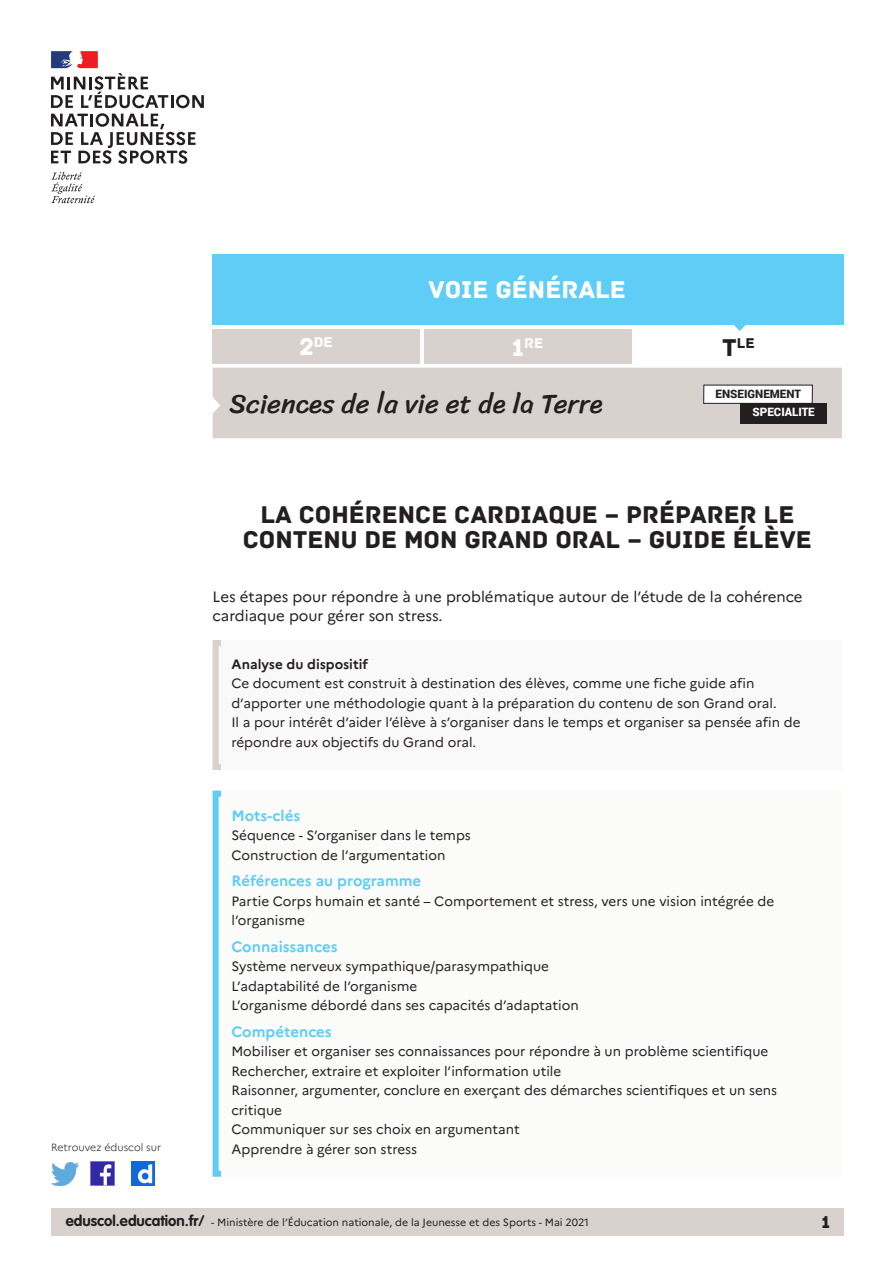
<style>
.page{position:relative;width:893px;height:1263px;background:#fff}
.page>*{position:absolute;margin:0;border:0;box-sizing:border-box;transform-origin:0 0}
.t1{font:27px "Sriracha";color:#231f20}
._01_titre_doc{font:25.5px/25.2px "Archive";color:#231f20;text-align:center}
.t2{font:25.5px "Archive";color:#fff}
.t3{font:18px "Archive";color:#231f20}
.Texte_courant{font:15px/19.5px "Marianne";color:#231f20}
._08_Titre_encadré{font:700 15px "Marianne";color:#5fcdf5}
.t4{font:14.85px "Archive";color:#fff}
.t5{font:14.85px "Archive";color:#231f20}
._08_txt_encadré{font:13.5px/19.5px "Marianne";color:#231f20}
._08_txt_encadré-2{font:700 13.5px "Marianne";color:#231f20}
.t6{font:900 11.55px "Roboto";color:#231f20}
.t7{font:900 11.55px "Roboto";color:#fff}
.t8{font:10.5px "Marianne";color:#231f20}
.t9{font:300 10.5px "Marianne";color:#231f20}
.s1{font-size:25.5px}
.s2{font-family:"VAG Rounded Std";font-weight:700;font-size:15px}
</style>
<div class="page">
<div style="left:51px;top:1209px;width:792px;height:27px;background:#d8d1ce"></div>
<img style="left:91px;top:1162px;width:23px;height:23px">
<img style="left:51px;top:1163px;width:28px;height:22px">
<img style="left:132px;top:1162px;width:22px;height:23px">
<div style="left:424px;top:329px;width:207px;height:34px;background:#d8d1ce"></div>
<div style="left:213px;top:329px;width:207px;height:34px;background:#d8d1ce"></div>
<svg style="left:734px;top:325px;width:12px;height:6px"></svg>
<div style="left:213px;top:254px;width:630px;height:71px;background:#5fcdf5"></div>
<div style="left:212px;top:368px;width:630px;height:70px;background:#d8d1ce"></div>
<div style="left:740px;top:403px;width:87px;height:20px;background:#231f20"></div>
<svg style="left:51px;top:172px;width:44px;height:31px"></svg>
<svg style="left:51px;top:51px;width:153px;height:113px"></svg>
<div style="left:213px;top:640px;width:629px;height:130px;background:#faf9f9"></div>
<div style="left:213px;top:791px;width:629px;height:386px;background:#fbfbfa"></div>
<div style="left:213px;top:791px;width:629px;height:386px;border:6px solid #5fcdf5"></div>
<h2 class="t2" style="left:429px;top:275px;width:199px">VOIE GÉNÉRALE</h2>
<p class="t4" style="left:300px;top:333px;width:35px"><span class="s1">2</span>DE</p>
<p class="t4" style="left:512px;top:334px;width:33px"><span class="s1">1</span>RE</p>
<p class="t5" style="left:722px;top:334px;width:34px"><span class="s1">T</span>LE</p>
<h1 class="t1" style="left:229px;top:388px;width:375px">Sciences de la vie et de la Terre</h1>
<p class="t6" style="left:716px;top:386px;width:87px">ENSEIGNEMENT</p>
<p class="t7" style="left:752px;top:403px;width:64px">SPECIALITE</p>
<p class="_01_titre_doc" style="left:243px;top:502px;width:571px">LA COHÉRENCE CARDIAQUE – PRÉPARER LE<br>CONTENU DE MON GRAND ORAL – GUIDE ÉLÈVE</p>
<p class="t9" style="left:51px;top:1141px;width:112px">Retrouvez éduscol sur</p>
<p class="Texte_courant" style="left:213px;top:587px;width:591px">Les étapes pour répondre à une problématique autour de l’étude de la cohérence cardiaque pour gérer son stress.</p>
<p class="_08_txt_encadré-2" style="left:231px;top:656px;width:138px">Analyse du dispositif</p>
<p class="_08_txt_encadré" style="left:231px;top:674px;width:547px">Ce document est construit à destination des élèves, comme une fiche guide afin d’apporter une méthodologie quant à la préparation du contenu de son Grand oral.</p>
<p class="_08_txt_encadré" style="left:231px;top:713px;width:571px">Il a pour intérêt d’aider l’élève à s’organiser dans le temps et organiser sa pensée afin de répondre aux objectifs du Grand oral.</p>
<p class="_08_Titre_encadré" style="left:231px;top:806px;width:70px">Mots-clés</p>
<p class="_08_txt_encadré" style="left:231px;top:825px;width:241px">Séquence - S’organiser dans le temps</p>
<p class="_08_txt_encadré" style="left:231px;top:845px;width:216px">Construction de l’argumentation</p>
<p class="_08_Titre_encadré" style="left:231px;top:872px;width:191px">Références au programme</p>
<p class="_08_txt_encadré" style="left:231px;top:891px;width:544px">Partie Corps humain et santé – Comportement et stress, vers une vision intégrée de l’organisme</p>
<p class="_08_Titre_encadré" style="left:231px;top:937px;width:108px">Connaissances</p>
<p class="_08_txt_encadré" style="left:231px;top:956px;width:319px">Système nerveux sympathique/parasympathique</p>
<p class="_08_txt_encadré" style="left:231px;top:976px;width:188px">L’adaptabilité de l’organisme</p>
<p class="_08_txt_encadré" style="left:231px;top:995px;width:349px">L’organisme débordé dans ses capacités d’adaptation</p>
<p class="_08_Titre_encadré" style="left:231px;top:1022px;width:102px">Compétences</p>
<p class="_08_txt_encadré" style="left:231px;top:1041px;width:538px">Mobiliser et organiser ses connaissances pour répondre à un problème scientifique</p>
<p class="_08_txt_encadré" style="left:231px;top:1061px;width:332px">Rechercher, extraire et exploiter l’information utile</p>
<p class="_08_txt_encadré" style="left:231px;top:1080px;width:547px">Raisonner, argumenter, conclure en exerçant des démarches scientifiques et un sens critique</p>
<p class="_08_txt_encadré" style="left:231px;top:1119px;width:290px">Communiquer sur ses choix en argumentant</p>
<p class="_08_txt_encadré" style="left:231px;top:1139px;width:187px">Apprendre à gérer son stress</p>
<p class="t8" style="left:66px;top:1216px;width:525px"><span class="s2">eduscol.education.fr/</span> - Ministère de l’Éducation nationale, de la Jeunesse et des Sports - Mai 2021</p>
<h3 class="t3" style="left:821px;top:1211px;width:10px">1</h3>
</div>
